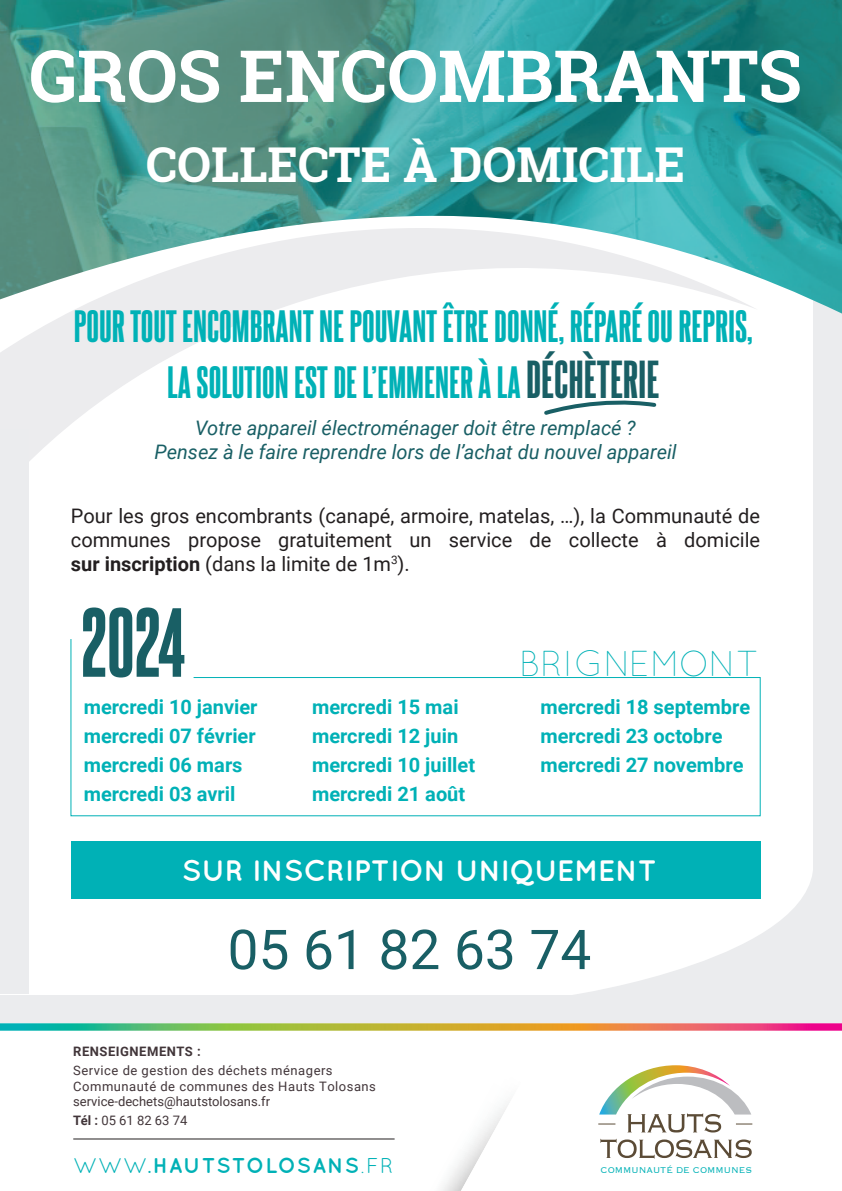
<style>
.page{position:relative;width:842px;height:1191px;background:#fff}
.page>*{position:absolute;margin:0;border:0;box-sizing:border-box;transform-origin:0 0}
.t1{font:83.2px "Steelfish Eb";color:#195f65}
.t2{font:700 72px "Roboto Slab";color:#fff}
.t3{font:55px "Roboto";color:#195f65}
.t4{font:700 48px "Roboto Slab";color:#fff}
.t5{font:39px/55.2px "Steelfish Eb";color:#00b1b6;text-align:center}
.t6{font:300 36px "Quicksand";color:#00b1b6}
.t7{font:700 29.5px "Quicksand";color:#fff}
.t8{font:700 21.4px "Quicksand";letter-spacing:.05em;color:#00b1b6}
.t9{font:700 20px/29px "Roboto";color:#00b1b6}
.t10{font:20px/24px "Roboto";color:#231f20;text-align:justify}
.t11{font:italic 20px/24px "Roboto";color:#195f65;text-align:center}
.t12{font:13px/15.6px "Roboto";letter-spacing:.04em;color:#413539}
.t13{font:13px "Roboto";color:#413538}
.t14{font:700 13px "Roboto";letter-spacing:.04em;color:#413539}
.t15{font:300 10.9px "Copperplate";color:#00b1b6;scale:.91 1}
.s1{font-size:46px;color:#195f65}
.s2{font-weight:700}
.s3{font-weight:400}
.s4{font-weight:300}
</style>
<div class="page">
<div style="left:813px;top:240px;width:29px;height:783px;background:#ebecee"></div>
<svg style="left:572px;top:816px;width:241px;height:179px"></svg>
<div style="left:0;top:995px;width:813px;height:31px;background:#ebecee"></div>
<svg style="left:0;top:313px;width:266px;height:148px"></svg>
<div style="left:71px;top:841px;width:689px;height:58px;background:#00b1b6"></div>
<svg style="left:70px;top:639px;width:691px;height:177px"></svg>
<img style="left:0;top:1023px;width:842px;height:7px">
<div style="left:0;top:430px;width:29px;height:563px;background:#ebecee"></div>
<img style="left:0;top:0;width:842px;height:313px">
<svg style="left:353px;top:1102px;width:156px;height:89px"></svg>
<hr style="left:73px;top:1138px;width:322px;height:1px;background:#231f20">
<svg style="left:600px;top:1138px;width:152px;height:20px"></svg>
<svg style="left:598px;top:1065px;width:154px;height:67px"></svg>
<svg style="left:544px;top:400px;width:113px;height:15px"></svg>
<h2 class="t2" style="left:29px;top:26px;width:774px">GROS ENCOMBRANTS</h2>
<h3 class="t4" style="left:146px;top:132px;width:540px">COLLECTE À DOMICILE</h3>
<h3 class="t5" style="left:74px;top:295px;width:681px">POUR TOUT ENCOMBRANT NE POUVANT ÊTRE DONNÉ, RÉPARÉ OU REPRIS,<br>LA SOLUTION EST DE L’EMMENER À LA <span class="s1">DÉCHÈTERIE</span></h3>
<p class="t11" style="left:154px;top:415px;width:524px">Votre appareil électroménager doit être remplacé ?<br>Pensez à le faire reprendre lors de l’achat du nouvel appareil</p>
<p class="t10" style="left:71px;top:503px;width:691px">Pour les gros encombrants (canapé, armoire, matelas, …), la Communauté de communes propose gratuitement un service de collecte à domicile <span class="s2">sur inscription</span> (dans la limite de 1m<sup>3</sup>).</p>
<h1 class="t1" style="left:81px;top:582px;width:105px">2024</h1>
<h3 class="t6" style="left:519px;top:642px;width:242px">BRIGNEMONT</h3>
<p class="t9" style="left:84px;top:692px;width:175px">mercredi 10 janvier mercredi 07 février mercredi 06 mars mercredi 03 avril</p>
<p class="t9" style="left:312px;top:692px;width:165px">mercredi 15 mai mercredi 12 juin mercredi 10 juillet mercredi 21 août</p>
<p class="t9" style="left:540px;top:692px;width:211px">mercredi 18 septembre mercredi 23 octobre mercredi 27 novembre</p>
<h3 class="t7" style="left:182px;top:853px;width:476px">SUR INSCRIPTION UNIQUEMENT</h3>
<h3 class="t3" style="left:228px;top:911px;width:365px">05 61 82 63 74</h3>
<p class="t14" style="left:73px;top:1042px;width:129px">RENSEIGNEMENTS :</p>
<p class="t12" style="left:73px;top:1062px;width:304px">Service de gestion des déchets ménagers<br>Communauté de communes des Hauts Tolosans</p>
<p class="t13" style="left:73px;top:1092px;width:198px">service-dechets@hautstolosans.fr</p>
<p class="t12" style="left:73px;top:1112px;width:116px"><span class="s2">Tél :</span> 05 61 82 63 74</p>
<p class="t8" style="left:73px;top:1152px;width:322px"><span class="s3">WWW.</span>HAUTSTOLOSANS<span class="s4">.</span><span class="s3">FR</span></p>
<p class="t15" style="left:600px;top:1162px;width:168px">COMMUNAUTÉ DE COMMUNES</p>
</div>
